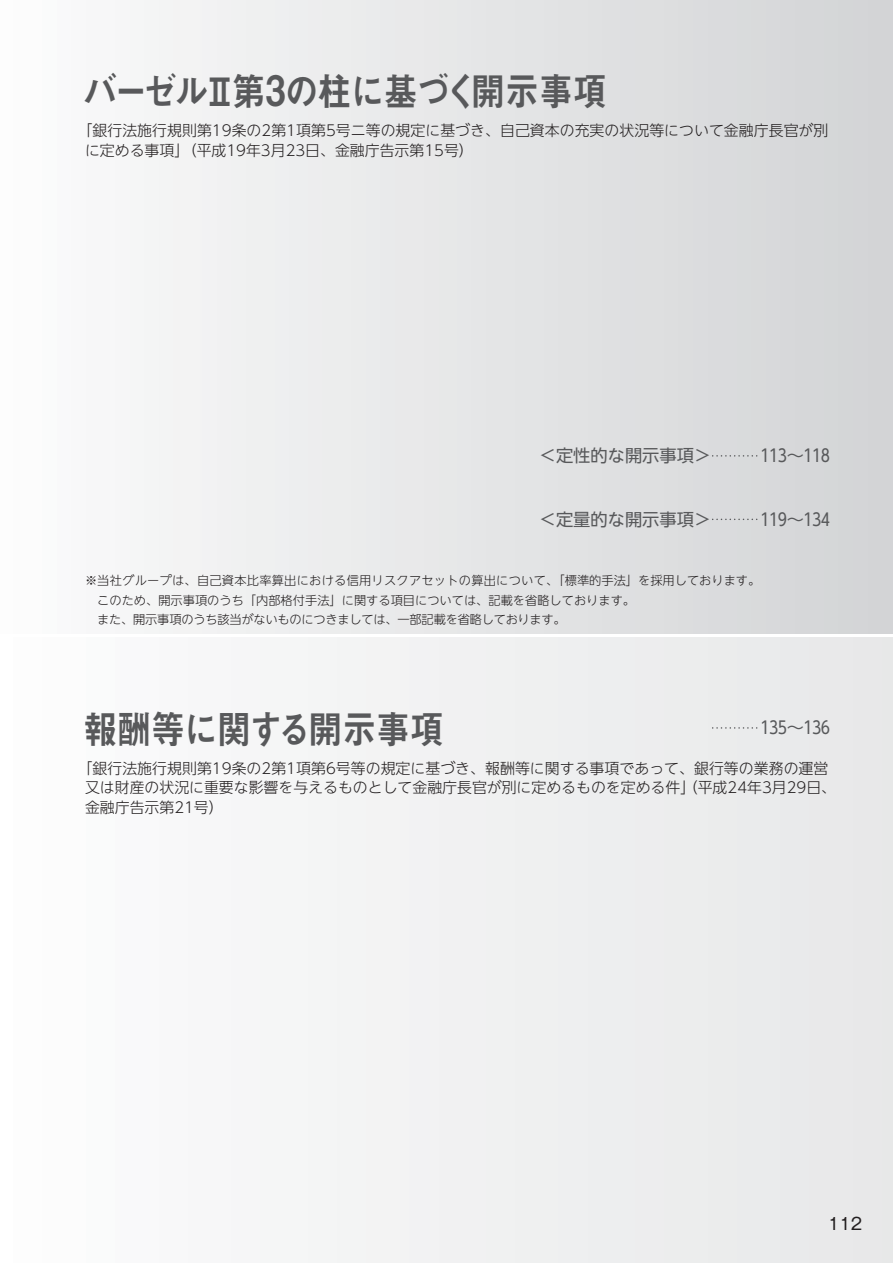
<style>
.page{position:relative;width:893px;height:1263px;background:#fff}
.page>*{position:absolute;margin:0;border:0;box-sizing:border-box;transform-origin:0 0}
.t1{font:39px "Midashi Go Pro MB31 90 pv RKSJ H";letter-spacing:-.03em;color:#58595b;scale:.87 1}
.t2{font:17.25px "UD Shin Go NT Pro Regular 90 pv RKSJ H";color:#58595b}
.t3{font:16.5px "Gothic MB101 Pro Regular 90 pv RKSJ H";color:#231f20}
.t4{font:14.85px/19.2px "UD Shin Go NT Pro Light 90 pv RKSJ H";letter-spacing:.005em;color:#231f20}
.t5{font:12.15px/19.2px "UD Shin Go NT Pro Light 90 pv RKSJ H";color:#231f20}
.s1{font-size:42px}
</style>
<div class="page">
<div style="left:0;top:0;width:893px;height:635px;background:linear-gradient(to right,#fcfcfc,#d2d3d5)"></div>
<div style="left:0;top:635px;width:893px;height:628px;background:#f1f1f2"></div>
<hr style="left:0;top:634px;width:893px;height:2px;background:#fff">
<svg style="left:713px;top:455px;width:44px;height:2px"></svg>
<svg style="left:713px;top:519px;width:44px;height:1px"></svg>
<svg style="left:713px;top:727px;width:44px;height:2px"></svg>
<h1 class="t1" style="left:83px;top:76px;width:603px">バーゼルⅡ第<span class="s1">3</span>の柱に基づく開示事項</h1>
<p class="t4" style="left:85px;top:123px;width:745px;text-indent:-7px">「銀行法施行規則第19条の2第1項第5号ニ等の規定に基づき、自己資本の充実の状況等について金融庁長官が別に定める事項」（平成19年3月23日、金融庁告示第15号）</p>
<p class="t2" style="left:539px;top:449px;width:174px">＜定性的な開示事項＞</p>
<p class="t2" style="left:761px;top:449px;width:71px">113～118</p>
<p class="t2" style="left:539px;top:513px;width:174px">＜定量的な開示事項＞</p>
<p class="t2" style="left:761px;top:513px;width:71px">119～134</p>
<p class="t5" style="left:85px;top:573px;width:677px">※ 当社グループは、自己資本比率算出における信用リスクアセットの算出について、「標準的手法」を採用しております。　 このため、開示事項のうち「内部格付手法」に関する項目については、記載を省略しております。<br>　 また、開示事項のうち該当がないものにつきましては、一部記載を省略しております。</p>
<h1 class="t1" style="left:83px;top:714px;width:416px">報酬等に関する開示事項</h1>
<p class="t2" style="left:761px;top:721px;width:71px">135～136</p>
<p class="t4" style="left:85px;top:761px;width:753px;text-indent:-7px">「銀行法施行規則第19条の2第1項第6号等の規定に基づき、報酬等に関する事項であって、銀行等の業務の運営又は財産の状況に重要な影響を与えるものとして金融庁長官が別に定めるものを定める件」（平成24年3月29日、金融庁告示第21号）</p>
<p class="t3" style="left:828px;top:1217px;width:36px">112</p>
</div>
